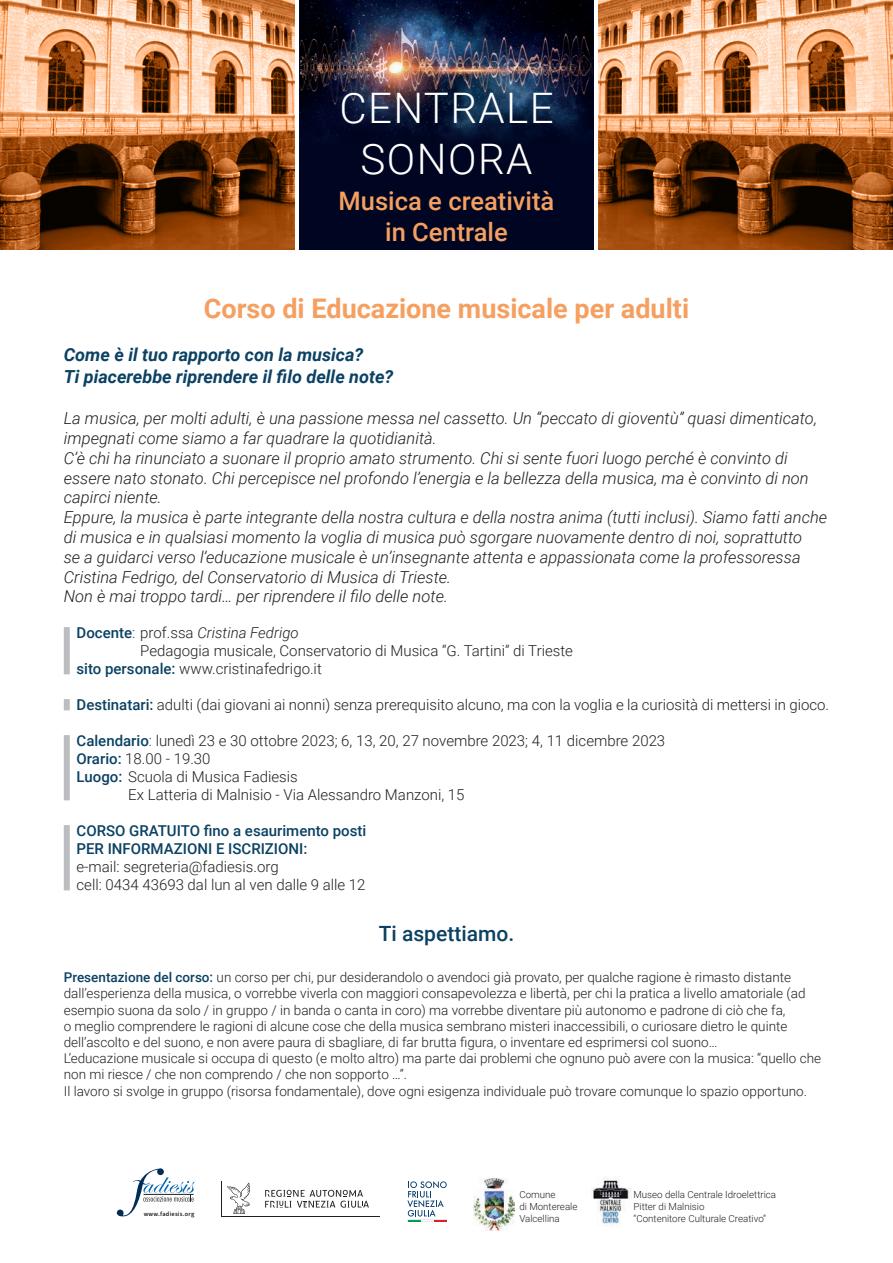
<style>
.page{position:relative;width:893px;height:1263px;background:#fff}
.page>*{position:absolute;margin:0;border:0;box-sizing:border-box;transform-origin:0 0}
.t1{font:300 42px/50.4px "Roboto";letter-spacing:.035em;color:#fff;text-align:center}
.t2{font:700 27px "Roboto";color:#f59f60}
.t3{font:500 25.5px/30.6px "Roboto";color:#f59f60;text-align:center}
.t4{font:500 21px "Roboto";color:#0b4163}
.t5{font:italic 700 18px/21.6px "Roboto";color:#0b4163}
.t6{font:italic 300 16.5px/19.8px "Roboto";color:#231f20}
.t7{font:300 15px/18px "Roboto";color:#231f20}
.t8{font:500 15px/18px "Roboto";color:#0b4163}
.t9{font:italic 300 15px "Roboto";color:#231f20}
.t10{font:300 13.5px/16.2px "Roboto";color:#231f20}
.t11{font:300 9.75px/11.7px "Roboto";color:#231f20}
.t12{font:600 6.3px "Source Sans Pro";letter-spacing:.035em;color:#231f20}
.s1{font-weight:500;font-style:normal;color:#0b4163}
.s2{font-style:normal;color:#0b4163}
.s3{font-style:normal}
.s4{font-weight:500;color:#0b4163}
.s5{color:#0b4163}
</style>
<div class="page">
<img style="left:0;top:0;width:295px;height:250px">
<img style="left:598px;top:0;width:295px;height:250px">
<div style="left:299px;top:0;width:295px;height:250px;background:#000622"></div>
<img style="left:300px;top:0;width:293px;height:140px">
<img style="left:376px;top:28px;width:40px;height:51px">
<svg style="left:227px;top:1183px;width:23px;height:31px"></svg>
<svg style="left:265px;top:1190px;width:104px;height:18px"></svg>
<svg style="left:407px;top:1181px;width:40px;height:40px"></svg>
<hr style="left:408px;top:1219px;width:39px;height:2px;background:#0d416f">
<svg style="left:117px;top:1168px;width:77px;height:48px"></svg>
<img style="left:474px;top:1178px;width:41px;height:52px">
<img style="left:591px;top:1176px;width:41px;height:51px">
<div style="left:64px;top:627px;width:6px;height:47px;background:#bcbdc0"></div>
<div style="left:64px;top:699px;width:6px;height:11px;background:#bcbdc0"></div>
<div style="left:64px;top:735px;width:6px;height:65px;background:#bcbdc0"></div>
<div style="left:64px;top:825px;width:6px;height:65px;background:#bcbdc0"></div>
<h1 class="t1" style="left:339px;top:82px;width:216px">CENTRALE<br>SONORA</h1>
<h3 class="t3" style="left:339px;top:185px;width:217px">Musica e creatività in Centrale</h3>
<h2 class="t2" style="left:204px;top:289px;width:487px">Corso di Educazione musicale per adulti</h2>
<h3 class="t5" style="left:64px;top:343px;width:331px">Come è il tuo rapporto con la musica?<br>Ti piacerebbe riprendere il filo delle note?</h3>
<p class="t6" style="left:64px;top:408px;width:765px">La musica, per molti adulti, è una passione messa nel cassetto. Un “peccato di gioventù” quasi dimenticato, impegnati come siamo a far quadrare la quotidianità.<br>C’è chi ha rinunciato a suonare il proprio amato strumento. Chi si sente fuori luogo perché è convinto di essere nato stonato. Chi percepisce nel profondo l’energia e la bellezza della musica, ma è convinto di non capirci niente.<br>Eppure, la musica è parte integrante della nostra cultura e della nostra anima (tutti inclusi). Siamo fatti anche di musica e in qualsiasi momento la voglia di musica può sgorgare nuovamente dentro di noi, soprattutto<br>se a guidarci verso l’educazione musicale è un’insegnante attenta e appassionata come la professoressa Cristina Fedrigo, del Conservatorio di Musica di Trieste.<br>Non è mai troppo tardi… per riprendere il filo delle note.</p>
<p class="t9" style="left:77px;top:622px;width:224px"><span class="s1">Docente</span><span class="s2">:</span> <span class="s3">prof.ssa</span> Cristina Fedrigo</p>
<p class="t7" style="left:140px;top:641px;width:434px">Pedagogia musicale, Conservatorio di Musica “G. Tartini” di Trieste</p>
<p class="t7" style="left:77px;top:659px;width:247px"><span class="s4">sito personale:</span> www.cristinafedrigo.it</p>
<p class="t7" style="left:77px;top:695px;width:754px"><span class="s4">Destinatari:</span> adulti (dai giovani ai nonni) senza prerequisito alcuno, ma con la voglia e la curiosità di mettersi in gioco.</p>
<p class="t7" style="left:77px;top:731px;width:590px"><span class="s4">Calendario</span><span class="s5">:</span> lunedì 23 e 30 ottobre 2023; 6, 13, 20, 27 novembre 2023; 4, 11 dicembre 2023</p>
<p class="t7" style="left:77px;top:749px;width:136px"><span class="s4">Orario:</span> 18.00 - 19.30</p>
<p class="t7" style="left:77px;top:767px;width:223px"><span class="s4">Luogo:</span> Scuola di Musica Fadiesis</p>
<p class="t7" style="left:128px;top:785px;width:338px">Ex Latteria di Malnisio - Via Alessandro Manzoni, 15</p>
<p class="t8" style="left:77px;top:821px;width:291px">CORSO GRATUITO fino a esaurimento posti<br>PER INFORMAZIONI E ISCRIZIONI:</p>
<p class="t7" style="left:77px;top:857px;width:291px">e-mail: segreteria@fadiesis.org<br>cell: 0434 43693 dal lun al ven dalle 9 alle 12</p>
<h3 class="t4" style="left:379px;top:919px;width:137px">Ti aspettiamo.</h3>
<p class="t10" style="left:64px;top:969px;width:759px"><span class="s4">Presentazione del corso:</span> un corso per chi, pur desiderandolo o avendoci già provato, per qualche ragione è rimasto distante dall’esperienza della musica, o vorrebbe viverla con maggiori consapevolezza e libertà, per chi la pratica a livello amatoriale (ad esempio suona da solo / in gruppo / in banda o canta in coro) ma vorrebbe diventare più autonomo e padrone di ciò che fa,<br>o meglio comprendere le ragioni di alcune cose che della musica sembrano misteri inaccessibili, o curiosare dietro le quinte dell’ascolto e del suono, e non avere paura di sbagliare, di far brutta figura, o inventare ed esprimersi col suono…<br>L’educazione musicale si occupa di questo (e molto altro) ma parte dai problemi che ognuno può avere con la musica: “quello che non mi riesce / che non comprendo / che non sopporto …”.<br>Il lavoro si svolge in gruppo (risorsa fondamentale), dove ogni esigenza individuale può trovare comunque lo spazio opportuno.</p>
<p class="t12" style="left:144px;top:1210px;width:52px">www.fadiesis.org</p>
<p class="t11" style="left:519px;top:1188px;width:60px">Comune<br>di Montereale<br>Valcellina</p>
<p class="t11" style="left:633px;top:1188px;width:144px">Museo della Centrale Idroelettrica<br>Pitter di Malnisio<br>“Contenitore Culturale Creativo”</p>
</div>
